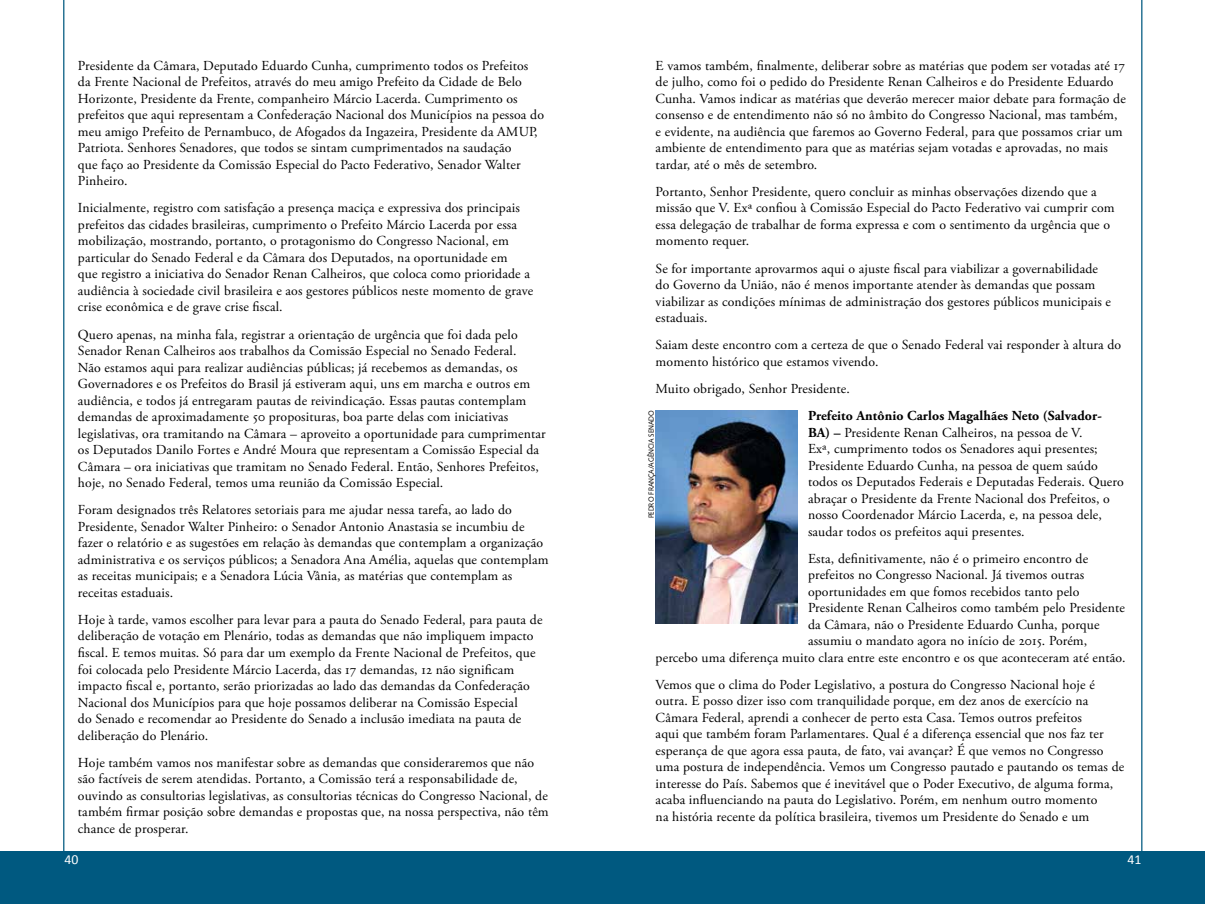
<style>
.page{position:relative;width:1205px;height:904px;background:#fff}
.page>*{position:absolute;margin:0;border:0;box-sizing:border-box;transform-origin:0 0}
.t1{font:13.75px/16.5px "Adobe Garamond Pro";letter-spacing:.01em;color:#000}
.t2{font:13.75px "Calibri";color:#fff}
.t3{font:7.5px "Syntax";letter-spacing:-.015em;color:#000;scale:.9 1}
.s1{font-weight:700}
</style>
<div class="page">
<div style="left:0;top:850px;width:1205px;height:54px;background:#005980"></div>
<hr style="left:63px;top:0;width:1px;height:859px;background:#005980">
<hr style="left:1141px;top:0;width:1px;height:859px;background:#005980">
<img style="left:656px;top:410px;width:141px;height:213px">
<p class="t1" style="left:78px;top:58px;width:467px">Presidente da Câmara, Deputado Eduardo Cunha, cumprimento todos os Prefeitos da Frente Nacional de Prefeitos, através do meu amigo Prefeito da Cidade de Belo Horizonte, Presidente da Frente, companheiro Márcio Lacerda. Cumprimento os prefeitos que aqui representam a Confederação Nacional dos Municípios na pessoa do meu amigo Prefeito de Pernambuco, de Afogados da Ingazeira, Presidente da AMUP, Patriota. Senhores Senadores, que todos se sintam cumprimentados na saudação<br>que faço ao Presidente da Comissão Especial do Pacto Federativo, Senador Walter Pinheiro.</p>
<p class="t1" style="left:78px;top:200px;width:457px">Inicialmente, registro com satisfação a presença maciça e expressiva dos principais prefeitos das cidades brasileiras, cumprimento o Prefeito Márcio Lacerda por essa mobilização, mostrando, portanto, o protagonismo do Congresso Nacional, em particular do Senado Federal e da Câmara dos Deputados, na oportunidade em<br>que registro a iniciativa do Senador Renan Calheiros, que coloca como prioridade a audiência à sociedade civil brasileira e aos gestores públicos neste momento de grave crise econômica e de grave crise fiscal.</p>
<p class="t1" style="left:78px;top:326px;width:469px">Quero apenas, na minha fala, registrar a orientação de urgência que foi dada pelo Senador Renan Calheiros aos trabalhos da Comissão Especial no Senado Federal.<br>Não estamos aqui para realizar audiências públicas; já recebemos as demandas, os Governadores e os Prefeitos do Brasil já estiveram aqui, uns em marcha e outros em audiência, e todos já entregaram pautas de reivindicação. Essas pautas contemplam demandas de aproximadamente 50 proposituras, boa parte delas com iniciativas legislativas, ora tramitando na Câmara – aproveito a oportunidade para cumprimentar os Deputados Danilo Fortes e André Moura que representam a Comissão Especial da Câmara – ora iniciativas que tramitam no Senado Federal. Então, Senhores Prefeitos, hoje, no Senado Federal, temos uma reunião da Comissão Especial.</p>
<p class="t1" style="left:78px;top:502px;width:472px">Foram designados três Relatores setoriais para me ajudar nessa tarefa, ao lado do Presidente, Senador Walter Pinheiro: o Senador Antonio Anastasia se incumbiu de fazer o relatório e as sugestões em relação às demandas que contemplam a organização administrativa e os serviços públicos; a Senadora Ana Amélia, aquelas que contemplam as receitas municipais; e a Senadora Lúcia Vânia, as matérias que contemplam as receitas estaduais.</p>
<p class="t1" style="left:78px;top:612px;width:466px">Hoje à tarde, vamos escolher para levar para a pauta do Senado Federal, para pauta de deliberação de votação em Plenário, todas as demandas que não impliquem impacto fiscal. E temos muitas. Só para dar um exemplo da Frente Nacional de Prefeitos, que foi colocada pelo Presidente Márcio Lacerda, das 17 demandas, 12 não significam impacto fiscal e, portanto, serão priorizadas ao lado das demandas da Confederação Nacional dos Municípios para que hoje possamos deliberar na Comissão Especial<br>do Senado e recomendar ao Presidente do Senado a inclusão imediata na pauta de deliberação do Plenário.</p>
<p class="t1" style="left:78px;top:754px;width:472px">Hoje também vamos nos manifestar sobre as demandas que consideraremos que não são factíveis de serem atendidas. Portanto, a Comissão terá a responsabilidade de, ouvindo as consultorias legislativas, as consultorias técnicas do Congresso Nacional, de também firmar posição sobre demandas e propostas que, na nossa perspectiva, não têm chance de prosperar.</p>
<p class="t1" style="left:656px;top:58px;width:472px">E vamos também, finalmente, deliberar sobre as matérias que podem ser votadas até 17 de julho, como foi o pedido do Presidente Renan Calheiros e do Presidente Eduardo Cunha. Vamos indicar as matérias que deverão merecer maior debate para formação de consenso e de entendimento não só no âmbito do Congresso Nacional, mas também, e evidente, na audiência que faremos ao Governo Federal, para que possamos criar um ambiente de entendimento para que as matérias sejam votadas e aprovadas, no mais tardar, até o mês de setembro.</p>
<p class="t1" style="left:656px;top:184px;width:460px">Portanto, Senhor Presidente, quero concluir as minhas observações dizendo que a missão que V. Exª confiou à Comissão Especial do Pacto Federativo vai cumprir com essa delegação de trabalhar de forma expressa e com o sentimento da urgência que o momento requer.</p>
<p class="t1" style="left:656px;top:260px;width:457px">Se for importante aprovarmos aqui o ajuste fiscal para viabilizar a governabilidade do Governo da União, não é menos importante atender às demandas que possam viabilizar as condições mínimas de administração dos gestores públicos municipais e estaduais.</p>
<p class="t1" style="left:656px;top:337px;width:467px">Saiam deste encontro com a certeza de que o Senado Federal vai responder à altura do momento histórico que estamos vivendo.</p>
<p class="t1" style="left:656px;top:381px;width:196px">Muito obrigado, Senhor Presidente.</p>
<p class="t1" style="left:808px;top:408px;width:317px"><span class="s1">Prefeito Antônio Carlos Magalhães Neto (Salvador-BA) –</span> Presidente Renan Calheiros, na pessoa de V.<br>Exª, cumprimento todos os Senadores aqui presentes; Presidente Eduardo Cunha, na pessoa de quem saúdo todos os Deputados Federais e Deputadas Federais. Quero abraçar o Presidente da Frente Nacional dos Prefeitos, o nosso Coordenador Márcio Lacerda, e, na pessoa dele, saudar todos os prefeitos aqui presentes.</p>
<p class="t1" style="left:808px;top:550px;width:282px">Esta, definitivamente, não é o primeiro encontro de</p>
<p class="t1" style="left:808px;top:567px;width:278px">prefeitos no Congresso Nacional. Já tivemos outras</p>
<p class="t1" style="left:808px;top:583px;width:273px">oportunidades em que fomos recebidos tanto pelo</p>
<p class="t1" style="left:808px;top:600px;width:318px">Presidente Renan Calheiros como também pelo Presidente</p>
<p class="t1" style="left:808px;top:616px;width:293px">da Câmara, não o Presidente Eduardo Cunha, porque</p>
<p class="t1" style="left:808px;top:633px;width:281px">assumiu o mandato agora no início de 2015. Porém,</p>
<p class="t1" style="left:656px;top:649px;width:471px">percebo uma diferença muito clara entre este encontro e os que aconteceram até então.</p>
<p class="t1" style="left:656px;top:676px;width:470px">Vemos que o clima do Poder Legislativo, a postura do Congresso Nacional hoje é outra. E posso dizer isso com tranquilidade porque, em dez anos de exercício na Câmara Federal, aprendi a conhecer de perto esta Casa. Temos outros prefeitos<br>aqui que também foram Parlamentares. Qual é a diferença essencial que nos faz ter esperança de que agora essa pauta, de fato, vai avançar? É que vemos no Congresso uma postura de independência. Vemos um Congresso pautado e pautando os temas de interesse do País. Sabemos que é inevitável que o Poder Executivo, de alguma forma, acaba influenciando na pauta do Legislativo. Porém, em nenhum outro momento<br>na história recente da política brasileira, tivemos um Presidente do Senado e um</p>
<p class="t3" style="left:647px;top:518px;width:121px;rotate:-90deg">Pedro França/agência senado</p>
<p class="t2" style="left:64px;top:850px;width:15px">40</p>
<p class="t2" style="left:1127px;top:850px;width:15px">41</p>
</div>
